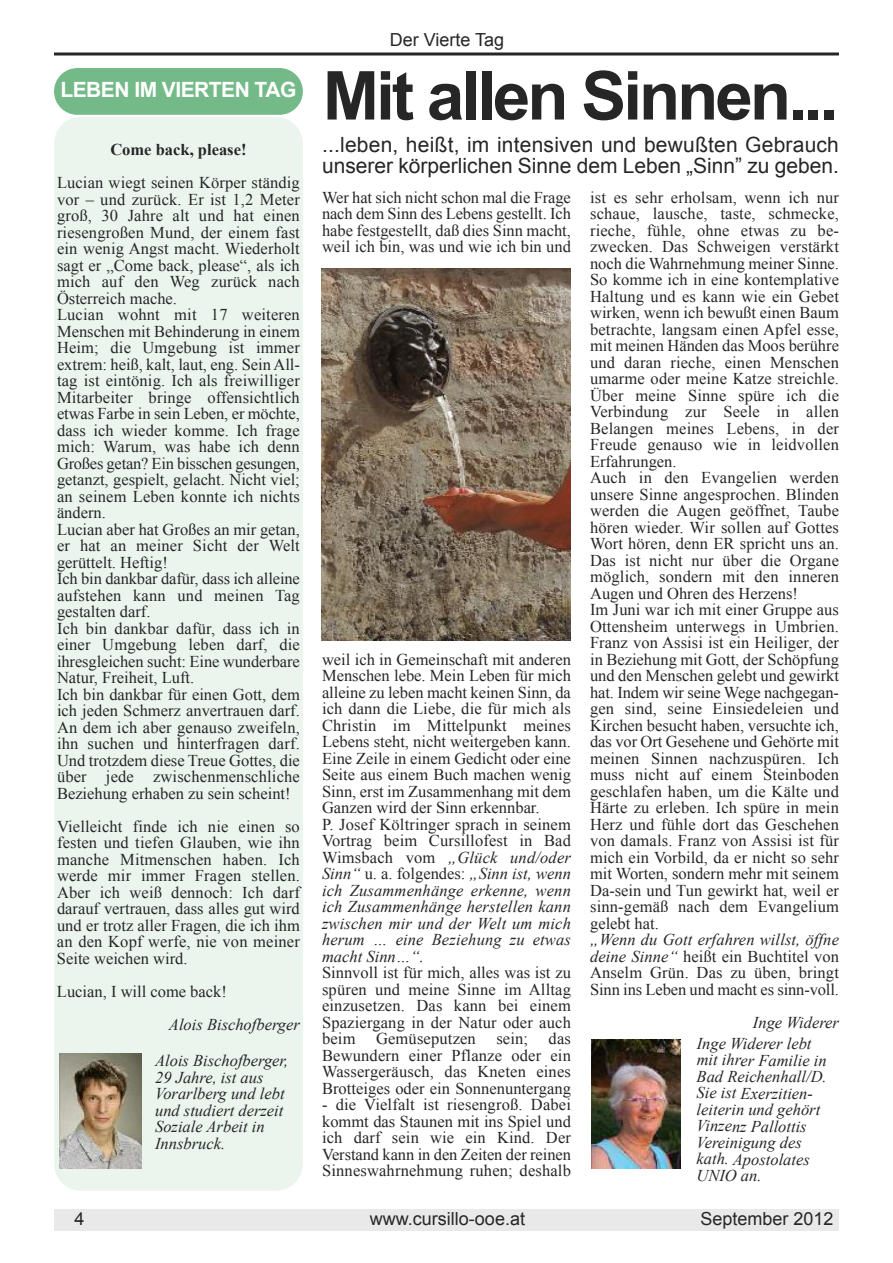
<style>
.page{position:relative;width:893px;height:1263px;background:#fff}
.page>*{position:absolute;margin:0;border:0;box-sizing:border-box;transform-origin:0 0}
.t1{font:700 67.5px "Arial";letter-spacing:-.045em;color:#272627}
.t2{font:21px/21px "Arial";color:#272627}
.t3{font:700 21px "Arial";letter-spacing:-.025em;color:#fff}
.t4{font:18px "Arial";color:#272627}
.t5{font:16.5px/16.5px "Times New Roman";letter-spacing:.01em;color:#272627;text-align:justify}
.t6{font:italic 16.5px/16.5px "Times New Roman";color:#272627}
.t7{font:700 16.5px "Times New Roman";color:#272627}
.s1{font-style:italic}
</style>
<div class="page">
<div style="left:54px;top:117px;width:249px;height:1074px;background:#ebf5ee"></div>
<div style="left:54px;top:68px;width:249px;height:47px;background:#74ba88"></div>
<div style="left:54px;top:1210px;width:785px;height:21px;background:#e9e9e9"></div>
<svg style="left:54px;top:52px;width:785px;height:4px;background:#5c5b5c"></svg>
<img style="left:60px;top:1053px;width:82px;height:116px">
<img style="left:591px;top:1039px;width:89px;height:130px">
<img style="left:322px;top:269px;width:248px;height:371px">
<p class="t3" style="left:61px;top:78px;width:237px">LEBEN IM VIERTEN TAG</p>
<p class="t7" style="left:110px;top:141px;width:138px">Come back, please!</p>
<p class="t5" style="left:57px;top:174px;width:244px;text-align:left">Lucian wiegt seinen Körper ständig vor – und zurück. Er ist 1,2 Meter groß, 30 Jahre alt und hat einen riesengroßen Mund, der einem fast ein wenig Angst macht. Wiederholt sagt er „Come back, please“, als ich mich auf den Weg zurück nach<br>Österreich mache.<br>Lucian wohnt mit 17 weiteren<br>Menschen mit Behinderung in einem<br>Heim; die Umgebung ist immer extrem: heiß, kalt, laut, eng. Sein All&shy;tag ist eintönig. Ich als freiwilliger<br>Mitarbeiter bringe offensichtlich etwas Farbe in sein Leben, er möchte, dass ich wieder komme. Ich frage mich: Warum, was habe ich denn<br>Großes getan? Ein bisschen gesungen, getanzt, gespielt, gelacht. Nicht viel; an seinem Leben konnte ich nichts ändern.<br>Lucian aber hat Großes an mir getan, er hat an meiner Sicht der Welt gerüttelt. Heftig!<br>Ich bin dankbar dafür, dass ich alleine aufstehen kann und meinen Tag gestalten darf.<br>Ich bin dankbar dafür, dass ich in einer Umgebung leben darf, die ihresgleichen sucht: Eine wunderbare<br>Natur, Freiheit, Luft.<br>Ich bin dankbar für einen Gott, dem ich jeden Schmerz anvertrauen darf.<br>An dem ich aber genauso zweifeln, ihn suchen und hinterfragen darf.<br>Und trotzdem diese Treue Gottes, die über jede zwischenmenschliche<br>Beziehung erhaben zu sein scheint!</p>
<p class="t5" style="left:57px;top:818px;width:244px">Vielleicht finde ich nie einen so festen und tiefen Glauben, wie ihn manche Mitmenschen haben. Ich werde mir immer Fragen stellen.<br>Aber ich weiß dennoch: Ich darf darauf vertrauen, dass alles gut wird und er trotz aller Fragen, die ich ihm an den Kopf werfe, nie von meiner Seite weichen wird.</p>
<p class="t5" style="left:57px;top:983px;width:171px">Lucian, I will come back!</p>
<p class="t6" style="left:155px;top:1006px;width:146px;line-height:36.2px;text-indent:14px">Alois Bischofberger<br>Alois Bischofberger,</p>
<p class="t6" style="left:155px;top:1069px;width:131px">29 Jahre, ist aus<br>Vorarlberg und lebt und studiert derzeit<br>Soziale Arbeit in<br>Innsbruck.</p>
<p class="t4" style="left:390px;top:29px;width:116px">Der Vierte Tag</p>
<h1 class="t1" style="left:323px;top:58px;width:517px">MIT ALLEN SINNEN...</h1>
<p class="t2" style="left:322px;top:134px;width:518px">...leben, heißt, im intensiven und bewußten Gebrauch unserer körperlichen Sinne dem Leben „Sinn” zu geben.</p>
<p class="t5" style="left:322px;top:189px;width:250px">Wer hat sich nicht schon mal die Frage nach dem Sinn des Lebens gestellt. Ich habe festgestellt, daß dies Sinn macht, weil ich bin, was und wie ich bin und</p>
<p class="t5" style="left:590px;top:189px;width:250px;text-align:left">ist es sehr erholsam, wenn ich nur schaue, lausche, taste, schmecke, rieche, fühle, ohne etwas zu be&shy;zwecken. Das Schweigen verstärkt noch die Wahrnehmung meiner Sinne.<br>So komme ich in eine kontemplative<br>Haltung und es kann wie ein Gebet wirken, wenn ich bewußt einen Baum betrachte, langsam einen Apfel esse, mit meinen Händen das Moos berühre und daran rieche, einen Menschen umarme oder meine Katze streichle.<br>Über meine Sinne spüre ich die<br>Verbindung zur Seele in allen<br>Belangen meines Lebens, in der<br>Freude genauso wie in leidvollen<br>Erfahrungen.<br>Auch in den Evangelien werden unsere Sinne angesprochen. Blinden werden die Augen geöffnet, Taube hören wieder. Wir sollen auf Gottes<br>Wort hören, denn ER spricht uns an.<br>Das ist nicht nur über die Organe möglich, sondern mit den inneren<br>Augen und Ohren des Herzens!<br>Im Juni war ich mit einer Gruppe aus<br>Ottensheim unterwegs in Umbrien.<br>Franz von Assisi ist ein Heiliger, der in Beziehung mit Gott, der Schöpfung und den Menschen gelebt und gewirkt hat. Indem wir seine Wege nachgegan&shy;gen sind, seine Einsiedeleien und<br>Kirchen besucht haben, versuchte ich, das vor Ort Gesehene und Gehörte mit meinen Sinnen nachzuspüren. Ich muss nicht auf einem Steinboden geschlafen haben, um die Kälte und<br>Härte zu erleben. Ich spüre in mein<br>Herz und fühle dort das Geschehen von damals. Franz von Assisi ist für mich ein Vorbild, da er nicht so sehr mit Worten, sondern mehr mit seinem<br>Da-sein und Tun gewirkt hat, weil er sinn-gemäß nach dem Evangelium gelebt hat.</p>
<p class="t5" style="left:590px;top:931px;width:250px"><span class="s1">„Wenn du Gott erfahren willst, öffne deine Sinne“</span> heißt ein Buchtitel von Anselm Grün. Das zu üben, bringt Sinn ins Leben und macht es sinn-voll.</p>
<p class="t6" style="left:753px;top:1014px;width:87px">Inge Widerer</p>
<p class="t5" style="left:322px;top:651px;width:250px;text-align:left">weil ich in Gemeinschaft mit anderen Menschen lebe. Mein Leben für mich alleine zu leben macht keinen Sinn, da ich dann die Liebe, die für mich als Christin im Mittelpunkt meines Lebens steht, nicht weitergeben kann.<br>Eine Zeile in einem Gedicht oder eine Seite aus einem Buch machen wenig Sinn, erst im Zusammenhang mit dem Ganzen wird der Sinn erkennbar.<br>P. Josef Költringer sprach in seinem Vortrag beim Cursillofest in Bad Wimsbach vom <span class="s1">„Glück und/oder Sinn“</span> u. a. folgendes: <span class="s1">„Sinn ist, wenn ich Zusammenhänge erkenne, wenn ich Zusammenhänge herstellen kann zwischen mir und der Welt um mich herum … eine Beziehung zu etwas macht Sinn…“.</span></p>
<p class="t5" style="left:322px;top:964px;width:250px">Sinnvoll ist für mich, alles was ist zu spüren und meine Sinne im Alltag einzusetzen. Das kann bei einem Spaziergang in der Natur oder auch beim Gemüseputzen sein; das Bewundern einer Pflanze oder ein Wassergeräusch, das Kneten eines Brotteiges oder ein Sonnenuntergang</p>
<p class="t5" style="left:322px;top:1096px;width:250px">- die Vielfalt ist riesengroß. Dabei kommt das Staunen mit ins Spiel und ich darf sein wie ein Kind. Der Verstand kann in den Zeiten der reinen Sinneswahrnehmung ruhen; deshalb</p>
<p class="t6" style="left:696px;top:1035px;width:132px">Inge Widerer lebt mit ihrer Familie in<br>Bad Reichenhall/D.<br>Sie ist Exerzitien&shy;leiterin und gehört<br>Vinzenz Pallottis<br>Vereinigung des kath. Apostolates<br>UNIO an.</p>
<p class="t4" style="left:75px;top:1209px;width:12px">4</p>
<p class="t4" style="left:370px;top:1209px;width:157px">www.cursillo-ooe.at</p>
<p class="t4" style="left:700px;top:1209px;width:135px">September 2012</p>
</div>
